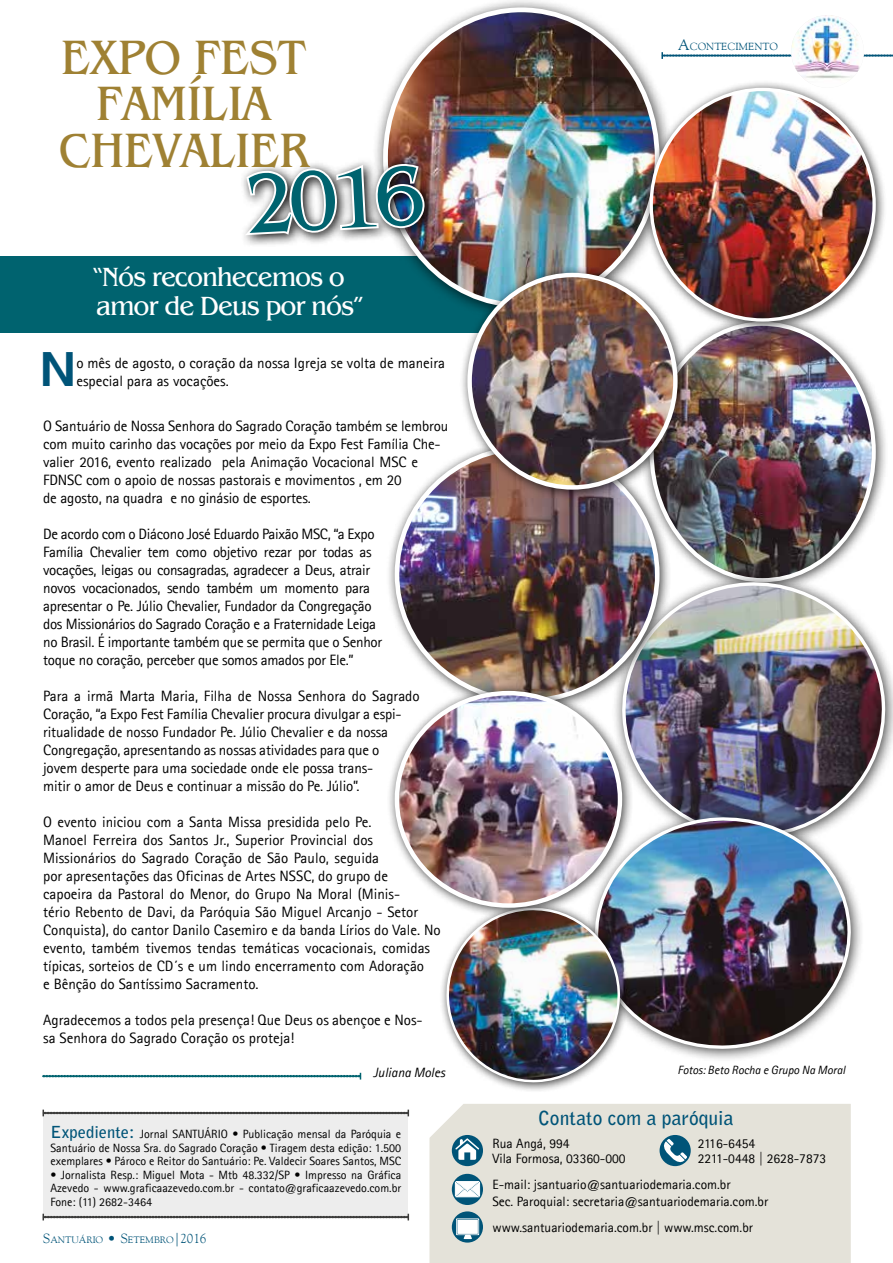
<style>
.page{position:relative;width:893px;height:1263px;background:#fff}
.page>*{position:absolute;margin:0;border:0;box-sizing:border-box;transform-origin:0 0}
.t1{font:86.85px "Gazette Regular SWFTE";color:#00636f;scale:.92 1}
.t2{font:49.5px/46.5px "Gazette Regular SWFTE";color:#9f8133;text-align:center;scale:.95 1}
.t3{font:700 49.35px "Andale Sans";color:#005478}
.t4{font:27px/29px "Gazette Regular SWFTE";letter-spacing:-.02em;color:#fff;scale:.95 1}
.t5{font:700 19.5px "Bell Gothic Std";color:#005478}
.t6{font:15px/18px "Agfa Rotis Sans Serif";letter-spacing:-.01em;color:#000}
.t7{font:13.5px/15px "Agfa Rotis Sans Serif";color:#000}
.t8{font:italic 13.5px "Agfa Rotis Sans Serif";color:#000}
.t9{font:12px/13.5px "Agfa Rotis Sans Serif";color:#000;text-align:justify}
.t10{font:italic 12px "Agfa Rotis Sans Serif";color:#000}
.t11{font:10.5px "Goudy Old Style ATT";color:#005478}
.t12{font:9.45px "Goudy Old Style ATT";color:#005478}
.s1{font-family:"Bell Gothic Std";font-weight:700;font-size:16.5px;color:#005478}
.s2{font-size:13.5px}
.s3{font-size:15px}
</style>
<div class="page">
<div style="left:0;top:256px;width:533px;height:76px;background:#00636f"></div>
<div style="left:44px;top:1113px;width:364px;height:105px;background:#ededed"></div>
<svg style="left:43px;top:1109px;width:366px;height:7px"></svg>
<svg style="left:43px;top:1214px;width:366px;height:6px"></svg>
<div style="left:429px;top:1104px;width:422px;height:159px;background:#e4e2d9"></div>
<div style="left:452px;top:1135px;width:31px;height:31px;background:#005478;border-radius:50%"></div>
<svg style="left:455px;top:1138px;width:24px;height:22px"></svg>
<div style="left:660px;top:1135px;width:31px;height:31px;background:#005478;border-radius:50%"></div>
<svg style="left:452px;top:1174px;width:31px;height:31px"></svg>
<svg style="left:455px;top:1181px;width:25px;height:16px"></svg>
<svg style="left:662px;top:1139px;width:25px;height:24px"></svg>
<svg style="left:452px;top:1211px;width:31px;height:31px"></svg>
<svg style="left:456px;top:1218px;width:23px;height:21px"></svg>
<div style="left:457px;top:1219px;width:21px;height:15px;background:#fff"></div>
<svg style="left:42px;top:1073px;width:319px;height:6px"></svg>
<svg style="left:675px;top:54px;width:218px;height:3px"></svg>
<img style="left:791px;top:15px;width:73px;height:73px;border-radius:36px">
<div style="left:640px;top:312px;width:248px;height:283px;background:#000;opacity:.75"></div>
<img style="left:672px;top:333px;width:202px;height:239px">
<div style="left:611px;top:572px;width:282px;height:280px;background:#000;opacity:.75"></div>
<img style="left:634px;top:580px;width:253px;height:259px">
<div style="left:372px;top:0;width:303px;height:322px;background:#000;opacity:.75"></div>
<img style="left:385px;top:10px;width:272px;height:295px">
<div style="left:386px;top:437px;width:286px;height:278px;background:#000;opacity:.75"></div>
<img style="left:397px;top:448px;width:260px;height:252px">
<div style="left:459px;top:264px;width:230px;height:237px;background:#000;opacity:.75"></div>
<img style="left:470px;top:275px;width:205px;height:212px">
<div style="left:641px;top:80px;width:246px;height:253px;background:#000;opacity:.75"></div>
<img style="left:651px;top:89px;width:223px;height:231px">
<div style="left:584px;top:807px;width:281px;height:256px;background:#000;opacity:.75"></div>
<img style="left:631px;top:815px;width:221px;height:235px">
<div style="left:439px;top:900px;width:192px;height:192px;background:#000;opacity:.75"></div>
<img style="left:445px;top:919px;width:176px;height:164px">
<div style="left:386px;top:682px;width:248px;height:237px;background:#000;opacity:.75"></div>
<img style="left:397px;top:693px;width:223px;height:212px">
<svg style="left:244px;top:156px;width:194px;height:92px"></svg>
<svg style="left:243px;top:162px;width:184px;height:76px"></svg>
<h2 class="t2" style="left:59px;top:33px;width:264px">EXPO FEST<br>FAMÍLIA<br>CHEVALIER</h2>
<h1 class="t1" style="left:243px;top:152px;width:195px;rotate:-3deg">2016</h1>
<h3 class="t4" style="left:93px;top:262px;width:286px">“Nós reconhecemos o amor de Deus por nós”</h3>
<h3 class="t3" style="left:39px;top:335px;width:38px">N</h3>
<p class="t6" style="left:76px;top:354px;width:370px">o mês de agosto, o coração da nossa Igreja se volta de maneira especial para as vocações.</p>
<p class="t6" style="left:43px;top:417px;width:407px">O Santuário de Nossa Senhora do Sagrado Coração também se lembrou com muito carinho das vocações por meio da Expo Fest Família Che&shy;valier 2016, evento realizado pela Animação Vocacional MSC e FDNSC com o apoio de nossas pastorais e movimentos , em 20<br>de agosto, na quadra e no ginásio de esportes.</p>
<p class="t6" style="left:43px;top:525px;width:341px">De acordo com o Diácono José Eduardo Paixão MSC, “a Expo Família Chevalier tem como objetivo rezar por todas as vocações, leigas ou consagradas, agradecer a Deus, atrair novos vocacionados, sendo também um momento para apresentar o Pe. Júlio Chevalier, Fundador da Congregação dos Missionários do Sagrado Coração e a Fraternidade Leiga no Brasil. É importante também que se permita que o Senhor toque no coração, perceber que somos amados por Ele.”</p>
<p class="t6" style="left:43px;top:687px;width:378px">Para a irmã Marta Maria, Filha de Nossa Senhora do Sagrado Coração, “a Expo Fest Família Chevalier procura divulgar a espi&shy;ritualidade de nosso Fundador Pe. Júlio Chevalier e da nossa Congregação, apresentando as nossas atividades para que o<br>jovem desperte para uma sociedade onde ele possa trans-<br>mitir o amor de Deus e continuar a missão do Pe. Júlio”.</p>
<p class="t6" style="left:43px;top:813px;width:399px">O evento iniciou com a Santa Missa presidida pelo Pe.<br>Manoel Ferreira dos Santos Jr., Superior Provincial dos Missionários do Sagrado Coração de São Paulo, seguida<br>por apresentações das Oficinas de Artes NSSC, do grupo de capoeira da Pastoral do Menor, do Grupo Na Moral (Minis-<br>tério Rebento de Davi, da Paróquia São Miguel Arcanjo - Setor Conquista), do cantor Danilo Casemiro e da banda Lírios do Vale. No evento, também tivemos tendas temáticas vocacionais, comidas típicas, sorteios de CD´s e um lindo encerramento com Adoração<br>e Bênção do Santíssimo Sacramento.</p>
<p class="t6" style="left:43px;top:1011px;width:381px">Agradecemos a todos pela presença! Que Deus os abençoe e Nos&shy;sa Senhora do Sagrado Coração os proteja!</p>
<p class="t8" style="left:373px;top:1065px;width:73px">Juliana Moles</p>
<p class="t9" style="left:50px;top:1127px;width:352px"><span class="s1">Expediente:</span> Jornal SANTUÁRIO • Publicação mensal da Paróquia e Santuário de Nossa Sra. do Sagrado Coração • Tiragem desta edição: 1.500 exemplares • Pároco e Reitor do Santuário: Pe. Valdecir Soares Santos, MSC</p>
<p class="t9" style="left:50px;top:1168px;width:352px">• Jornalista Resp.: Miguel Mota - Mtb 48.332/SP • Impresso na Gráfica Azevedo - www.graficaazevedo.com.br - contato@graficaazevedo.com.br Fone: (11) 2682-3464</p>
<p class="t12" style="left:43px;top:1234px;width:165px"><span class="s2">S</span>ANTUÁRIO <span class="s2">• S</span>ETEMBRO<span class="s2">|2016</span></p>
<p class="t11" style="left:678px;top:40px;width:102px"><span class="s3">A</span>CONTECIMENTO</p>
<p class="t10" style="left:678px;top:1063px;width:169px">Fotos: Beto Rocha e Grupo Na Moral</p>
<h3 class="t5" style="left:538px;top:1106px;width:197px">Contato com a paróquia</h3>
<p class="t7" style="left:492px;top:1136px;width:135px">Rua Angá, 994<br>Vila Formosa, 03360-000</p>
<p class="t7" style="left:698px;top:1136px;width:130px">2116-6454<br>2211-0448 | 2628-7873</p>
<p class="t7" style="left:492px;top:1176px;width:277px;line-height:16.5px">E-mail: jsantuario@santuariodemaria.com.br<br>Sec. Paroquial: secretaria@santuariodemaria.com.br</p>
<p class="t7" style="left:492px;top:1220px;width:262px">www.santuariodemaria.com.br | www.msc.com.br</p>
</div>
